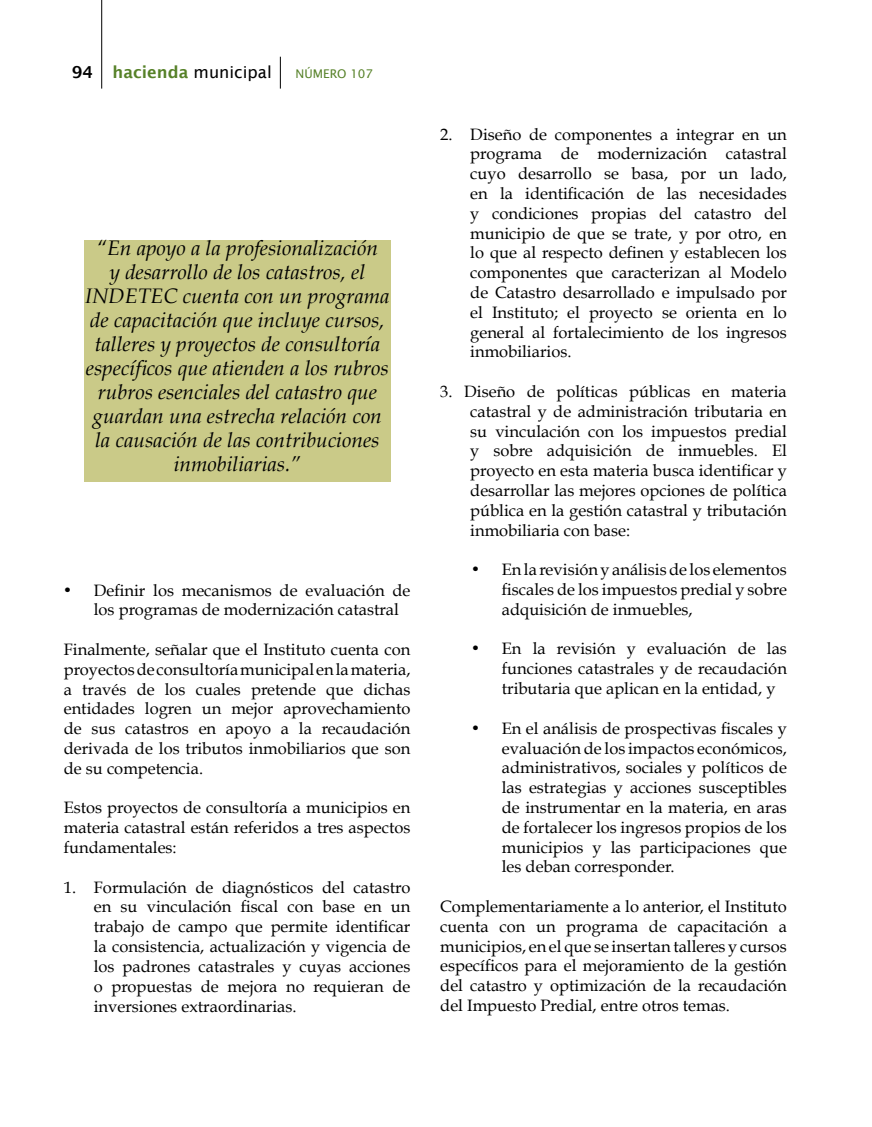
<style>
.page{position:relative;width:872px;height:1127px;background:#fff}
.page>*{position:absolute;margin:0;border:0;box-sizing:border-box;transform-origin:0 0}
.t1{font:italic 21px/24px "Book Antiqua";color:#000;text-align:center}
.t2{font:16.5px/19.8px "Book Antiqua";color:#000;text-align:justify}
.t3{font:16.5px "Lucida Sans";color:#000}
.t4{font:12px "Lucida Sans";color:#568128}
.s1{font-weight:600}
.s2{font-weight:600;color:#568128}
</style>
<div class="page">
<hr style="left:101px;top:0;width:1px;height:89px;background:#000">
<hr style="left:280px;top:57px;width:1px;height:32px;background:#000">
<div style="left:84px;top:240px;width:306px;height:242px;background:#caca88"></div>
<p class="t3" style="left:72px;top:62px;width:201px"><span class="s1">94</span> <span class="s2">hacienda</span> municipal</p>
<p class="t4" style="left:296px;top:67px;width:79px">NÚMERO 107</p>
<p class="t1" style="left:85px;top:236px;width:306px">“En apoyo a la profesionalización<br>y desarrollo de los catastros, el INDETEC cuenta con un programa de capacitación que incluye cursos, talleres y proyectos de consultoría específicos que atienden a los rubros rubros esenciales del catastro que guardan una estrecha relación con la causación de las contribuciones inmobiliarias.”</p>
<p class="t2" style="left:94px;top:580px;width:318px;text-indent:-30px">• Definir los mecanismos de evaluación de los programas de modernización catastral</p>
<p class="t2" style="left:64px;top:639px;width:348px">Finalmente, señalar que el Instituto cuenta con proyectos de consultoría municipal en la materia, a través de los cuales pretende que dichas entidades logren un mejor aprovechamiento de sus catastros en apoyo a la recaudación derivada de los tributos inmobiliarios que son de su competencia.</p>
<p class="t2" style="left:64px;top:798px;width:348px">Estos proyectos de consultoría a municipios en materia catastral están referidos a tres aspectos fundamentales:</p>
<p class="t2" style="left:94px;top:877px;width:318px;text-indent:-30px">1. Formulación de diagnósticos del catastro en su vinculación fiscal con base en un trabajo de campo que permite identificar la consistencia, actualización y vigencia de los padrones catastrales y cuyas acciones o propuestas de mejora no requieran de inversiones extraordinarias.</p>
<p class="t2" style="left:470px;top:124px;width:318px;text-indent:-30px">2. Diseño de componentes a integrar en un programa de modernización catastral cuyo desarrollo se basa, por un lado, en la identificación de las necesidades y condiciones propias del catastro del municipio de que se trate, y por otro, en lo que al respecto definen y establecen los componentes que caracterizan al Modelo de Catastro desarrollado e impulsado por el Instituto; el proyecto se orienta en lo general al fortalecimiento de los ingresos inmobiliarios.</p>
<p class="t2" style="left:470px;top:381px;width:318px;text-indent:-30px">3. Diseño de políticas públicas en materia catastral y de administración tributaria en su vinculación con los impuestos predial y sobre adquisición de inmuebles. El proyecto en esta materia busca identificar y desarrollar las mejores opciones de política pública en la gestión catastral y tributación inmobiliaria con base:</p>
<p class="t2" style="left:502px;top:560px;width:287px;text-indent:-30px">• En la revisión y análisis de los elementos fiscales de los impuestos predial y sobre adquisición de inmuebles,</p>
<p class="t2" style="left:502px;top:639px;width:287px;text-indent:-30px">• En la revisión y evaluación de las funciones catastrales y de recaudación tributaria que aplican en la entidad, y</p>
<p class="t2" style="left:502px;top:718px;width:287px;text-indent:-30px">• En el análisis de prospectivas fiscales y evaluación de los impactos económicos, administrativos, sociales y políticos de las estrategias y acciones susceptibles de instrumentar en la materia, en aras de fortalecer los ingresos propios de los municipios y las participaciones que les deban corresponder.</p>
<p class="t2" style="left:440px;top:896px;width:348px">Complementariamente a lo anterior, el Instituto cuenta con un programa de capacitación a municipios, en el que se insertan talleres y cursos específicos para el mejoramiento de la gestión del catastro y optimización de la recaudación del Impuesto Predial, entre otros temas.</p>
</div>
